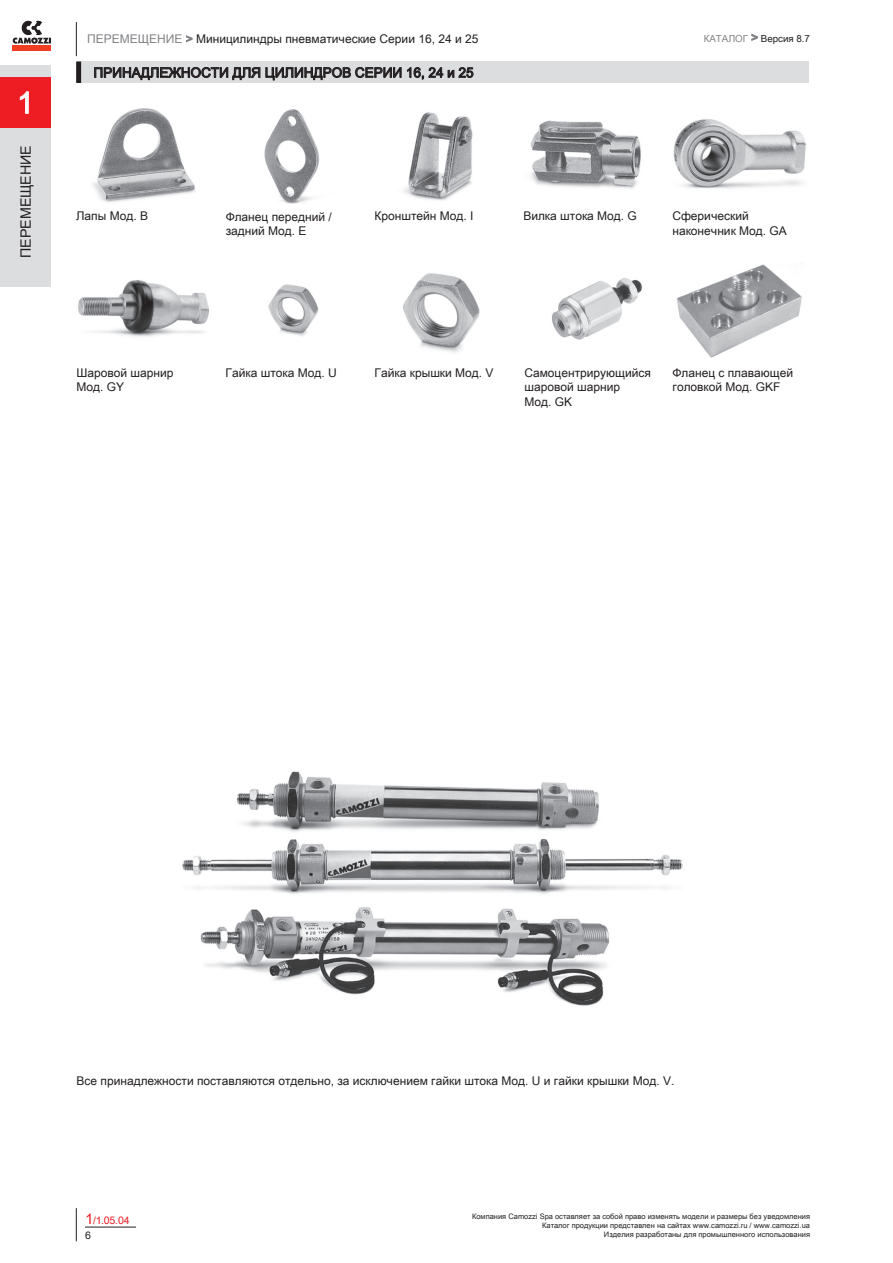
<style>
.page{position:relative;width:893px;height:1263px;background:#fff}
.page>*{position:absolute;margin:0;border:0;box-sizing:border-box;transform-origin:0 0}
.t1{font:30px "Arial Unicode MS";color:#fff}
.t2{font:14.25px "Arial";color:#231f20}
.t3{font:13.5px "Arial Unicode MS";color:#231f20}
.t4{font:12px/14.4px "Arial Unicode MS";color:#231f20}
.t5{font:10.5px/15.3px "Arial Unicode MS";color:#ee1d23}
.t6{font:9.75px "Arial Unicode MS";color:#231f20}
.t7{font:7.5px/9px "Arial Unicode MS";color:#231f20;text-align:right}
.s1{color:#808285}
.s2{font-size:12px;color:#808285}
.s3{font-size:15px}
.s4{color:#231f20}
</style>
<div class="page">
<svg style="left:13px;top:21px;width:38px;height:23px"></svg>
<div style="left:13px;top:45px;width:38px;height:5px;background:#ef3e22"></div>
<div style="left:0;top:65px;width:51px;height:222px;background:#dcdddf"></div>
<div style="left:0;top:77px;width:51px;height:51px;background:#ee1d23"></div>
<svg style="left:20px;top:91px;width:9px;height:23px"></svg>
<svg style="left:751px;top:34px;width:7px;height:7px"></svg>
<svg style="left:186px;top:35px;width:7px;height:7px"></svg>
<hr style="left:76px;top:1208px;width:1px;height:33px;background:#231f20">
<hr style="left:76px;top:22px;width:1px;height:34px;background:#231f20">
<hr style="left:85px;top:1227px;width:51px;height:1px;background:#231f20">
<svg style="left:76px;top:62px;width:1px;height:21px"></svg>
<div style="left:77px;top:62px;width:731px;height:21px;background:#dcdddf"></div>
<div style="left:77px;top:62px;width:4px;height:21px;border:1px solid #231f20"></div>
<svg style="left:94px;top:67px;width:379px;height:13px"></svg>
<img style="left:93px;top:108px;width:102px;height:94px">
<img style="left:264px;top:109px;width:55px;height:95px">
<img style="left:403px;top:112px;width:70px;height:89px">
<img style="left:530px;top:120px;width:111px;height:69px">
<img style="left:673px;top:119px;width:133px;height:70px">
<img style="left:78px;top:280px;width:131px;height:57px">
<img style="left:268px;top:284px;width:51px;height:52px">
<img style="left:403px;top:273px;width:77px;height:80px">
<img style="left:552px;top:277px;width:91px;height:63px">
<img style="left:676px;top:264px;width:126px;height:94px">
<img style="left:182px;top:771px;width:501px;height:235px">
<h1 class="t1" style="left:17px;top:81px;width:18px">1</h1>
<p class="t2" style="left:16px;top:258px;width:115px;rotate:-90deg">ПЕРЕМЕЩЕНИЕ</p>
<p class="t4" style="left:87px;top:31px;width:393px"><span class="s1">ПЕРЕМЕЩЕНИЕ &gt;</span> Миницилиндры пневматические Серии 16, 24 и 25</p>
<p class="t6" style="left:704px;top:31px;width:108px"><span class="s1">КАТАЛОГ</span> <span class="s2">&gt;</span> Версия 8.7</p>
<p class="t3" style="left:94px;top:63px;width:382px">ПРИНАДЛЕЖНОСТИ ДЛЯ ЦИЛИНДРОВ СЕРИИ 16, 24 и 25</p>
<p class="t4" style="left:76px;top:209px;width:73px">Лапы Мод. B</p>
<p class="t4" style="left:226px;top:209px;width:108px">Фланец передний / задний Мод. E</p>
<p class="t4" style="left:374px;top:209px;width:101px">Кронштейн Мод. I</p>
<p class="t4" style="left:523px;top:209px;width:115px">Вилка штока Мод. G</p>
<p class="t4" style="left:672px;top:209px;width:116px">Сферический наконечник Мод. GA</p>
<p class="t4" style="left:76px;top:365px;width:99px">Шаровой шарнир<br>Мод. GY</p>
<p class="t4" style="left:225px;top:365px;width:113px">Гайка штока Мод. U</p>
<p class="t4" style="left:374px;top:365px;width:121px">Гайка крышки Мод. V</p>
<p class="t4" style="left:524px;top:365px;width:128px">Самоцентрирующийся шаровой шарнир<br>Мод. GK</p>
<p class="t4" style="left:672px;top:365px;width:122px">Фланец с плавающей головкой Мод. GKF</p>
<p class="t4" style="left:77px;top:1073px;width:599px">Все принадлежности поставляются отдельно, за исключением гайки штока Мод. U и гайки крышки Мод. V.</p>
<p class="t5" style="left:85px;top:1212px;width:46px"><span class="s3">1</span>/1.05.04<br><span class="s4">6</span></p>
<p class="t7" style="left:472px;top:1212px;width:339px">Компания Camozzi Spa оставляет за собой право изменять модели и размеры без уведомления<br>Каталог продукции представлен на сайтах www.camozzi.ru / www.camozzi.ua<br>Изделия разработаны для промышленного использования</p>
</div>
